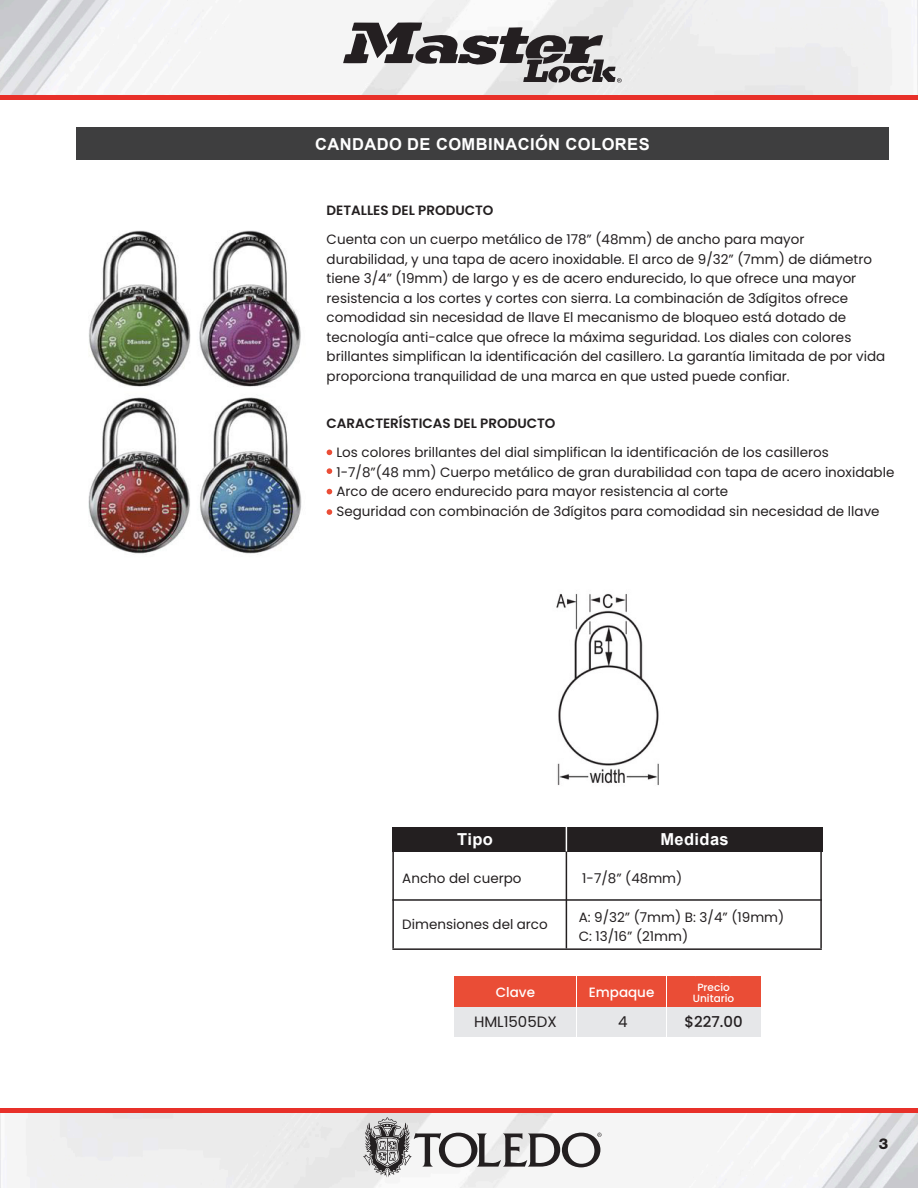
<style>
.page{position:relative;width:918px;height:1188px;background:#fff}
.page>*{position:absolute;margin:0;border:0;box-sizing:border-box;transform-origin:0 0}
.herramienta{font:700 16.5px "Arial";letter-spacing:.025em;color:#fff}
.t1{font:15px "Poppins";color:#231f20}
.t2{font:500 15px "Poppins";color:#231f20}
.t3{font:800 15px "Helvetica Neue";color:#231f20}
.t4{font:13.5px/19.5px "Poppins";color:#231f20}
.t5{font:600 13.5px "Poppins";color:#231f20}
.t6{font:500 13.5px "Poppins";color:#fff}
.t7{font:500 10.5px "Poppins";color:#fff}
</style>
<div class="page">
<img style="left:0;top:0;width:918px;height:95px">
<img style="left:0;top:1112px;width:918px;height:76px">
<hr style="left:0;top:1108px;width:918px;height:4px;background:#e83029">
<hr style="left:0;top:95px;width:918px;height:4px;background:#e83029">
<svg style="left:363px;top:1117px;width:239px;height:60px"></svg>
<svg style="left:343px;top:22px;width:279px;height:61px"></svg>
<div style="left:77px;top:128px;width:812px;height:32px;background:#3e3e3f"></div>
<svg style="left:327px;top:450px;width:5px;height:5px"></svg>
<svg style="left:327px;top:509px;width:5px;height:6px"></svg>
<svg style="left:327px;top:468px;width:5px;height:6px"></svg>
<svg style="left:327px;top:489px;width:5px;height:5px"></svg>
<div style="left:455px;top:1007px;width:121px;height:30px;background:#e6e7e9"></div>
<div style="left:667px;top:1007px;width:93px;height:30px;background:#e6e7e9"></div>
<div style="left:577px;top:1007px;width:89px;height:30px;background:#e6e7e9"></div>
<div style="left:455px;top:976px;width:121px;height:31px;background:#ea4d36"></div>
<div style="left:667px;top:976px;width:93px;height:31px;background:#ea4d36"></div>
<div style="left:577px;top:976px;width:89px;height:31px;background:#ea4d36"></div>
<div style="left:392px;top:827px;width:430px;height:25px;background:#231f20"></div>
<hr style="left:392px;top:899px;width:430px;height:2px;background:#231f20">
<hr style="left:392px;top:948px;width:430px;height:2px;background:#231f20">
<hr style="left:566px;top:852px;width:1px;height:96px;background:#231f20">
<hr style="left:392px;top:852px;width:2px;height:96px;background:#231f20">
<hr style="left:820px;top:852px;width:2px;height:96px;background:#231f20">
<svg style="left:566px;top:827px;width:1px;height:25px"></svg>
<img style="left:88px;top:230px;width:214px;height:324px">
<img style="left:556px;top:593px;width:103px;height:192px">
<p class="herramienta" style="left:315px;top:133px;width:336px">CANDADO DE COMBINACIÓN COLORES</p>
<p class="t5" style="left:327px;top:202px;width:168px">DETALLES DEL PRODUCTO</p>
<p class="t4" style="left:327px;top:230px;width:560px">Cuenta con un cuerpo metálico de 178” (48mm) de ancho para mayor durabilidad, y una tapa de acero inoxidable. El arco de 9/32” (7mm) de diámetro tiene 3/4” (19mm) de largo y es de acero endurecido, lo que ofrece una mayor resistencia a los cortes y cortes con sierra. La combinación de 3dígitos ofrece comodidad sin necesidad de llave El mecanismo de bloqueo está dotado de tecnología anti-calce que ofrece la máxima seguridad. Los diales con colores brillantes simplifican la identificación del casillero. La garantía limitada de por vida proporciona tranquilidad de una marca en que usted puede confiar.</p>
<p class="t5" style="left:327px;top:415px;width:230px">CARACTERÍSTICAS DEL PRODUCTO</p>
<p class="t4" style="left:336px;top:443px;width:494px">Los colores brillantes del dial simplifican la identificación de los casilleros</p>
<p class="t4" style="left:336px;top:462px;width:560px">1-7/8”(48 mm) Cuerpo metálico de gran durabilidad con tapa de acero inoxidable</p>
<p class="t4" style="left:336px;top:482px;width:393px">Arco de acero endurecido para mayor resistencia al corte</p>
<p class="t4" style="left:336px;top:501px;width:545px">Seguridad con combinación de 3dígitos para comodidad sin necesidad de llave</p>
<p class="herramienta" style="left:457px;top:828px;width:37px">Tipo</p>
<p class="herramienta" style="left:660px;top:828px;width:70px">Medidas</p>
<p class="t4" style="left:402px;top:869px;width:121px">Ancho del cuerpo</p>
<p class="t4" style="left:582px;top:869px;width:102px">1-7/8” (48mm)</p>
<p class="t4" style="left:402px;top:915px;width:147px">Dimensiones del arco</p>
<p class="t4" style="left:579px;top:907px;width:207px">A: 9/32” (7mm) B: 3/4” (19mm)<br>C: 13/16” (21mm)</p>
<p class="t6" style="left:496px;top:984px;width:41px">Clave</p>
<p class="t6" style="left:589px;top:985px;width:67px">Empaque</p>
<p class="t7" style="left:697px;top:982px;width:34px">Precio</p>
<p class="t7" style="left:693px;top:992px;width:43px">Unitario</p>
<p class="t1" style="left:474px;top:1013px;width:84px">HML1505DX</p>
<p class="t1" style="left:618px;top:1013px;width:11px">4</p>
<p class="t2" style="left:684px;top:1013px;width:60px">$227.00</p>
<p class="t3" style="left:879px;top:1135px;width:11px">3</p>
</div>
